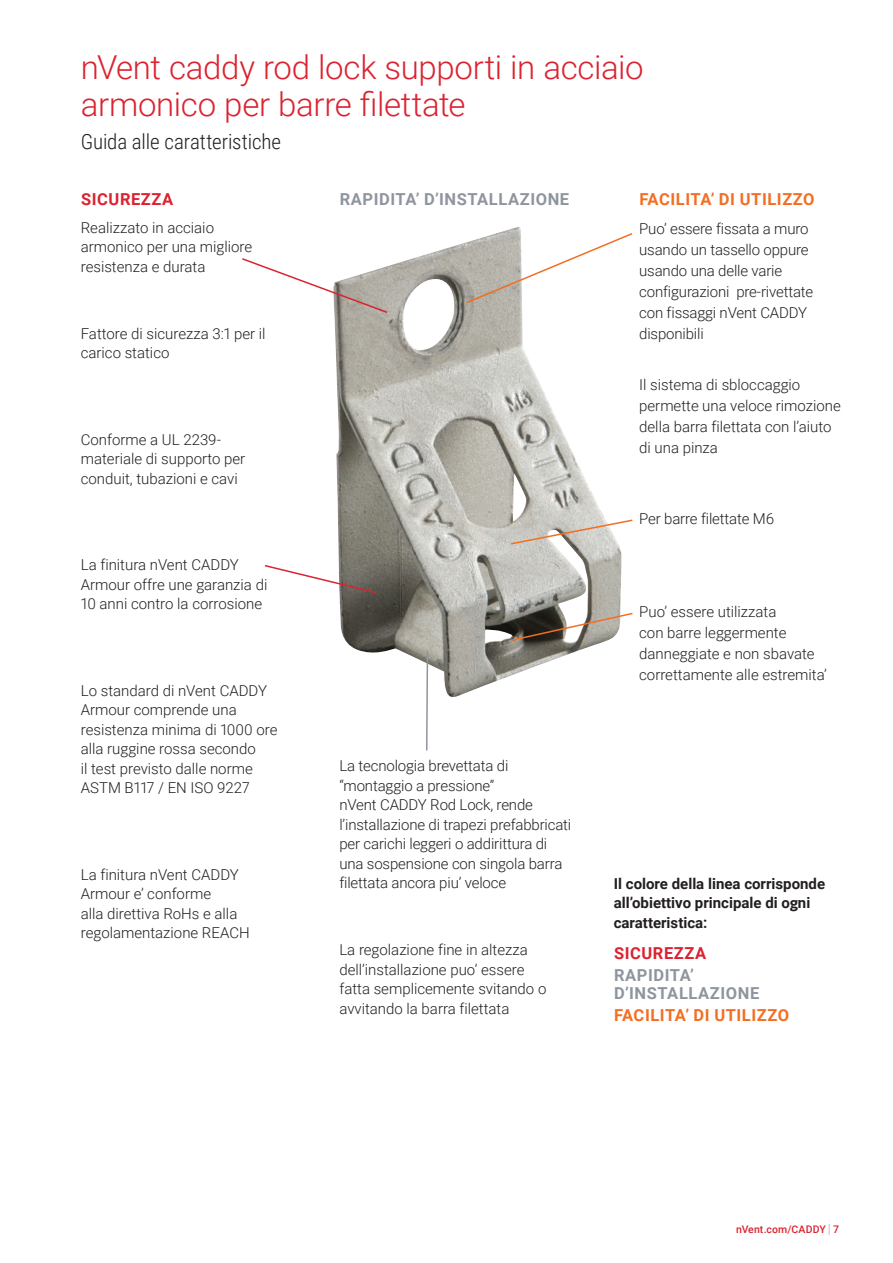
<style>
.page{position:relative;width:893px;height:1263px;background:#fff}
.page>*{position:absolute;margin:0;border:0;box-sizing:border-box;transform-origin:0 0}
.Body_Text{font:300 33px/37.5px "Roboto";letter-spacing:-.01em;color:#db2230}
.Body_Text-2{font:300 21px "Roboto Condensed";letter-spacing:-.005em;color:#231f20}
.Body_Text-3{font:700 16.5px/22.2px "Roboto";letter-spacing:.035em;color:#f36e21}
.Body_Text-4{font:700 16.5px/22.2px "Roboto";letter-spacing:.035em;color:#db2230}
.Body_Text-5{font:700 16.5px "Roboto";letter-spacing:.035em;color:#8f959e}
.Body_Text-6{font:300 15px/19.5px "Roboto";color:#231f20}
.Body_Text-7{font:700 15px/19.5px "Roboto";color:#231f20}
.t1{font:500 10.5px "Roboto";letter-spacing:.015em;color:#db2230}
.s1{color:#8f959e}
.s2{font-weight:300;font-size:12.6px;color:#8f959e}
</style>
<div class="page">
<img style="left:334px;top:227px;width:288px;height:470px">
<svg style="left:242px;top:257px;width:147px;height:57px"></svg>
<svg style="left:265px;top:564px;width:113px;height:30px"></svg>
<svg style="left:425px;top:649px;width:4px;height:102px"></svg>
<svg style="left:465px;top:232px;width:168px;height:73px"></svg>
<svg style="left:509px;top:518px;width:124px;height:28px"></svg>
<svg style="left:510px;top:612px;width:123px;height:30px"></svg>
<p class="Body_Text" style="left:81px;top:47px;width:564px">nVent caddy rod lock supporti in acciaio armonico per barre filettate</p>
<p class="Body_Text-2" style="left:81px;top:127px;width:202px">Guida alle caratteristiche</p>
<p class="Body_Text-4" style="left:81px;top:187px;width:94px">SICUREZZA</p>
<p class="Body_Text-6" style="left:81px;top:217px;width:173px">Realizzato in acciaio armonico per una migliore resistenza e durata</p>
<p class="Body_Text-6" style="left:81px;top:323px;width:186px">Fattore di sicurezza 3:1 per il carico statico</p>
<p class="Body_Text-6" style="left:81px;top:429px;width:166px">Conforme a UL 2239- materiale di supporto per conduit, tubazioni e cavi</p>
<p class="Body_Text-6" style="left:81px;top:555px;width:188px">La finitura nVent CADDY<br>Armour offre une garanzia di<br>10 anni contro la corrosione</p>
<p class="Body_Text-6" style="left:81px;top:680px;width:198px">Lo standard di nVent CADDY<br>Armour comprende una resistenza minima di 1000 ore alla ruggine rossa secondo<br>il test previsto dalle norme<br>ASTM B117 / EN ISO 9227</p>
<p class="Body_Text-6" style="left:81px;top:864px;width:170px">La finitura nVent CADDY<br>Armour e’ conforme<br>alla direttiva RoHs e alla regolamentazione REACH</p>
<p class="Body_Text-5" style="left:340px;top:187px;width:231px">RAPIDITA’ D’INSTALLAZIONE</p>
<p class="Body_Text-6" style="left:339px;top:756px;width:233px">La tecnologia brevettata di “montaggio a pressione”<br>nVent CADDY Rod Lock, rende l’installazione di trapezi prefabbricati per carichi leggeri o addirittura di una sospensione con singola barra filettata ancora piu’ veloce</p>
<p class="Body_Text-6" style="left:339px;top:940px;width:209px">La regolazione fine in altezza dell’installazione puo’ essere fatta semplicemente svitando o avvitando la barra filettata</p>
<p class="Body_Text-3" style="left:639px;top:187px;width:177px">FACILITA’ DI UTILIZZO</p>
<p class="Body_Text-6" style="left:639px;top:218px;width:176px;line-height:21px">Puo’ essere fissata a muro usando un tassello oppure usando una delle varie configurazioni pre-rivettate con fissaggi nVent CADDY disponibili</p>
<p class="Body_Text-6" style="left:639px;top:373px;width:203px;line-height:21px">Il sistema di sbloccaggio permette una veloce rimozione della barra filettata con l’aiuto di una pinza</p>
<p class="Body_Text-6" style="left:639px;top:509px;width:136px">Per barre filettate M6</p>
<p class="Body_Text-6" style="left:639px;top:600px;width:189px;line-height:21px">Puo’ essere utilizzata<br>con barre leggermente danneggiate e non sbavate correttamente alle estremita’</p>
<p class="Body_Text-7" style="left:614px;top:873px;width:213px">Il colore della linea corrisponde all’obiettivo principale di ogni caratteristica:</p>
<p class="Body_Text-4" style="left:614px;top:941px;width:94px">SICUREZZA<br><span class="s1">RAPIDITA’</span></p>
<p class="Body_Text-3" style="left:614px;top:981px;width:177px"><span class="s1">D’INSTALLAZIONE<br></span>FACILITA’ DI UTILIZZO</p>
<p class="t1" style="left:736px;top:1222px;width:104px">nVent.com/CADDY <span class="s2">|</span> 7</p>
</div>
